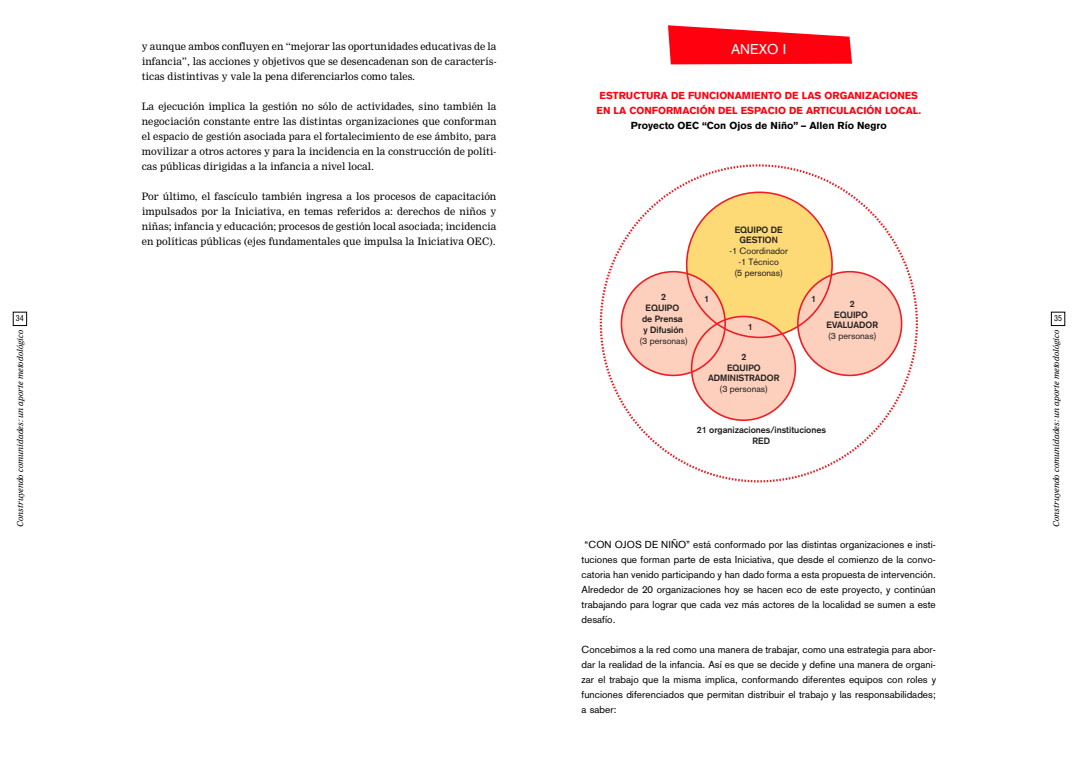
<style>
.page{position:relative;width:1078px;height:780px;background:#fff}
.page>*{position:absolute;margin:0;border:0;box-sizing:border-box;transform-origin:0 0}
.t1{font:14px "Akzidenz Grotesk";color:#fff}
.t2{font:10px/15px "Nimrod";color:#000;text-align:justify}
.t3{font:10px/15px "Akzidenz Grotesk";letter-spacing:.005em;color:#000;text-align:justify}
.t4{font:900 10px/15px "Akzidenz Grotesk";color:#ff000f;text-align:center}
.t5{font:900 10px "Akzidenz Grotesk";color:#000}
.t6{font:700 9px/10.8px "Akzidenz Grotesk";color:#231f20;text-align:center}
.t7{font:9px/10.8px "Akzidenz Grotesk";color:#231f20;text-align:center}
.t8{font:italic 8px "Nimrod";color:#000}
.t9{font:condensed 8px "Helvetica";color:#000}
</style>
<div class="page">
<div style="left:1050px;top:312px;width:14px;height:14px;border:1px solid #000"></div>
<div style="left:13px;top:312px;width:14px;height:14px;border:1px solid #000"></div>
<svg style="left:668px;top:25px;width:183px;height:39px;background:#ff2a36"></svg>
<div style="left:686px;top:193px;width:145px;height:145px;background:#feda77;border-radius:50%"></div>
<div style="left:620px;top:272px;width:104px;height:104px;background:#fcd0bd;border-radius:50%"></div>
<div style="left:691px;top:317px;width:103px;height:103px;background:#fcd0bd;border-radius:50%"></div>
<div style="left:797px;top:272px;width:103px;height:104px;background:#fcd0bd;border-radius:50%"></div>
<div style="left:620px;top:271px;width:105px;height:105px;border:2px solid #ee1d23;border-radius:50%"></div>
<div style="left:690px;top:316px;width:106px;height:105px;border:2px solid #ee1d23;border-radius:50%"></div>
<div style="left:796px;top:271px;width:106px;height:105px;border:2px solid #ee1d23;border-radius:50%"></div>
<p class="t2" style="left:142px;top:40px;width:356px">y aunque ambos confluyen en “mejorar las oportunidades educativas de la infancia”, las acciones y objetivos que se desencadenan son de caracterís&shy;ticas distintivas y vale la pena diferenciarlos como tales.</p>
<p class="t2" style="left:142px;top:100px;width:356px">La ejecución implica la gestión no sólo de actividades, sino también la negociación constante entre las distintas organizaciones que conforman el espacio de gestión asociada para el fortalecimiento de ese ámbito, para movilizar a otros actores y para la incidencia en la construcción de políti&shy;cas públicas dirigidas a la infancia a nivel local.</p>
<p class="t2" style="left:142px;top:190px;width:356px">Por último, el fascículo también ingresa a los procesos de capacitación impulsados por la Iniciativa, en temas referidos a: derechos de niños y niñas; infancia y educación; procesos de gestión local asociada; incidencia en políticas públicas (ejes fundamentales que impulsa la Iniciativa OEC).</p>
<h1 class="t1" style="left:731px;top:44px;width:57px">ANEXO I</h1>
<h2 class="t4" style="left:596px;top:89px;width:326px">ESTRUCTURA DE FUNCIONAMIENTO DE LAS ORGANIZACIONES<br>EN LA CONFORMACIÓN DEL ESPACIO DE ARTICULACIÓN LOCAL.</h2>
<p class="t5" style="left:630px;top:122px;width:257px">Proyecto OEC “Con Ojos de Niño” – Allen Río Negro</p>
<p class="t6" style="left:734px;top:225px;width:50px">EQUIPO DE<br>GESTION</p>
<p class="t7" style="left:729px;top:246px;width:60px">-1 Coordinador -1 Técnico<br>(5 personas)</p>
<p class="t6" style="left:642px;top:292px;width:43px">2<br>EQUIPO de Prensa y Difusión</p>
<p class="t7" style="left:642px;top:336px;width:47px">3 personas)</p>
<p class="t6" style="left:826px;top:299px;width:53px">2<br>EQUIPO<br>EVALUADOR</p>
<p class="t7" style="left:830px;top:331px;width:47px">3 personas)</p>
<p class="t9" style="left:16px;top:313px;width:9px">34</p>
<p class="t9" style="left:1053px;top:313px;width:9px">35</p>
<p class="t8" style="left:17px;top:526px;width:198px;rotate:-90deg">Construyendo comunidades: un aporte metodológico</p>
<p class="t8" style="left:1052px;top:526px;width:198px;rotate:-90deg">Construyendo comunidades: un aporte metodológico</p>
<p class="t3" style="left:581px;top:537px;width:356px;text-indent:3px">“CON OJOS DE NIÑO” está conformado por las distintas organizaciones e insti&shy;tuciones que forman parte de esta Iniciativa, que desde el comienzo de la convo&shy;catoria han venido participando y han dado forma a esta propuesta de intervención.<br>Alrededor de 20 organizaciones hoy se hacen eco de este proyecto, y continúan trabajando para lograr que cada vez más actores de la localidad se sumen a este desafío.</p>
<p class="t3" style="left:581px;top:642px;width:356px">Concebimos a la red como una manera de trabajar, como una estrategia para abor&shy;dar la realidad de la infancia. Así es que se decide y define una manera de organi&shy;zar el trabajo que la misma implica, conformando diferentes equipos con roles y funciones diferenciados que permitan distribuir el trabajo y las responsabilidades; a saber:</p>
<p class="t6" style="left:708px;top:352px;width:73px">2<br>EQUIPO<br>ADMINISTRADOR</p>
<p class="t7" style="left:722px;top:384px;width:47px">3 personas)</p>
<p class="t6" style="left:696px;top:425px;width:131px">21 o ganizac ones/ins uc ones<br>RED</p>
</div>
